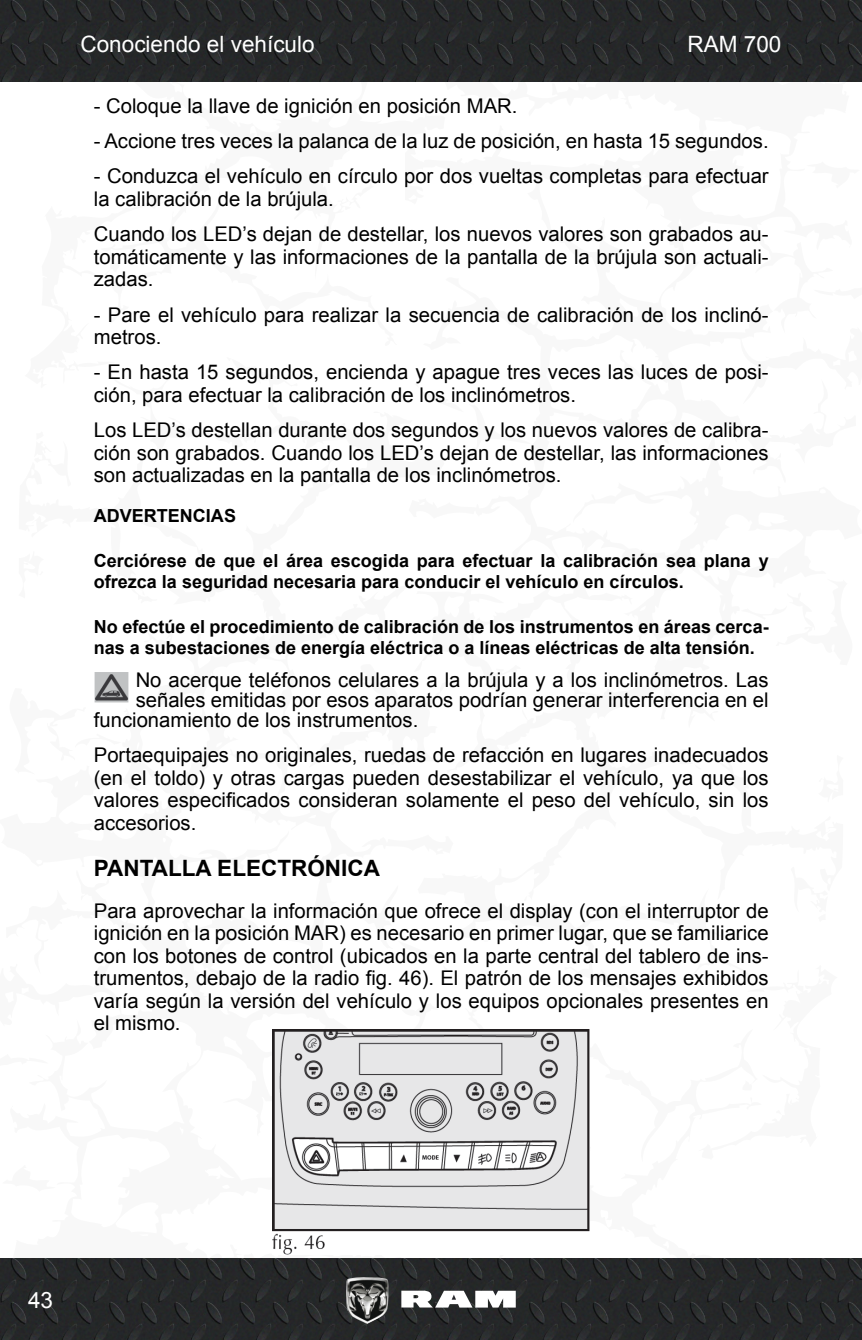
<style>
.page{position:relative;width:862px;height:1340px;background:#fff}
.page>*{position:absolute;margin:0;border:0;box-sizing:border-box;transform-origin:0 0}
.t1{font:22.5px "Arial";color:#fff}
._2_Subtítulo{font:700 22.5px "Arial";color:#000}
._4_Normal{font:20.25px/22.5px "Arial";color:#000;text-align:justify}
.Adver_Preca_Texto{font:20.25px "Arial";color:#000}
._6_NOTA{font:700 18px/20.2px "Arial";color:#000}
</style>
<div class="page">
<svg style="left:861px;top:39px;width:1px;height:1259px"></svg>
<img style="left:0;top:0;width:861px;height:81px">
<img style="left:0;top:1258px;width:861px;height:81px">
<svg style="left:401px;top:1290px;width:114px;height:17px"></svg>
<img style="left:346px;top:1276px;width:42px;height:47px">
<img style="left:94px;top:672px;width:35px;height:31px">
<img style="left:273px;top:1029px;width:316px;height:225px">
<p class="t1" style="left:80px;top:29px;width:235px">Conociendo el vehículo</p>
<p class="t1" style="left:687px;top:29px;width:95px">RAM 700</p>
<p class="_4_Normal" style="left:94px;top:95px;width:425px">- Coloque la llave de ignición en posición MAR.</p>
<p class="_4_Normal" style="left:94px;top:130px;width:676px">- Accione tres veces la palanca de la luz de posición, en hasta 15 segundos.</p>
<p class="_4_Normal" style="left:94px;top:165px;width:676px">- Conduzca el vehículo en círculo por dos vueltas completas para efectuar la calibración de la brújula.</p>
<p class="_4_Normal" style="left:94px;top:223px;width:676px">Cuando los LED’s dejan de destellar, los nuevos valores son grabados au&shy;tomáticamente y las informaciones de la pantalla de la brújula son actuali&shy;zadas.</p>
<p class="_4_Normal" style="left:94px;top:303px;width:676px">- Pare el vehículo para realizar la secuencia de calibración de los inclinó&shy;metros.</p>
<p class="_4_Normal" style="left:94px;top:361px;width:676px">- En hasta 15 segundos, encienda y apague tres veces las luces de posi&shy;ción, para efectuar la calibración de los inclinómetros.</p>
<p class="_4_Normal" style="left:94px;top:419px;width:676px">Los LED’s destellan durante dos segundos y los nuevos valores de calibra&shy;ción son grabados. Cuando los LED’s dejan de destellar, las informaciones son actualizadas en la pantalla de los inclinómetros.</p>
<p class="_6_NOTA" style="left:94px;top:505px;width:144px">ADVERTENCIAS</p>
<p class="_6_NOTA" style="left:94px;top:551px;width:676px">Cerciórese de que el área escogida para efectuar la calibración sea plana y ofrezca la seguridad necesaria para conducir el vehículo en círculos.</p>
<p class="_6_NOTA" style="left:94px;top:617px;width:676px">No efectúe el procedimiento de calibración de los instrumentos en áreas cerca&shy;nas a subestaciones de energía eléctrica o a líneas eléctricas de alta tensión.</p>
<p class="Adver_Preca_Texto" style="left:136px;top:666px;width:634px">No acerque teléfonos celulares a la brújula y a los inclinómetros. Las</p>
<p class="Adver_Preca_Texto" style="left:136px;top:686px;width:634px">señales emitidas por esos aparatos podrían generar interferencia en el</p>
<p class="Adver_Preca_Texto" style="left:94px;top:706px;width:326px">funcionamiento de los instrumentos.</p>
<p class="_4_Normal" style="left:94px;top:744px;width:676px">Portaequipajes no originales, ruedas de refacción en lugares inadecuados (en el toldo) y otras cargas pueden desestabilizar el vehículo, ya que los valores especificados consideran solamente el peso del vehículo, sin los accesorios.</p>
<p class="_2_Subtítulo" style="left:94px;top:853px;width:287px">PANTALLA ELECTRÓNICA</p>
<p class="_4_Normal" style="left:94px;top:899px;width:676px">Para aprovechar la información que ofrece el display (con el interruptor de ignición en la posición MAR) es necesario en primer lugar, que se familiarice con los botones de control (ubicados en la parte central del tablero de ins&shy;trumentos, debajo de la radio fig. 46). El patrón de los mensajes exhibidos varía según la versión del vehículo y los equipos opcionales presentes en el mismo.</p>
<p class="t1" style="left:28px;top:1284px;width:27px">43</p>
</div>
